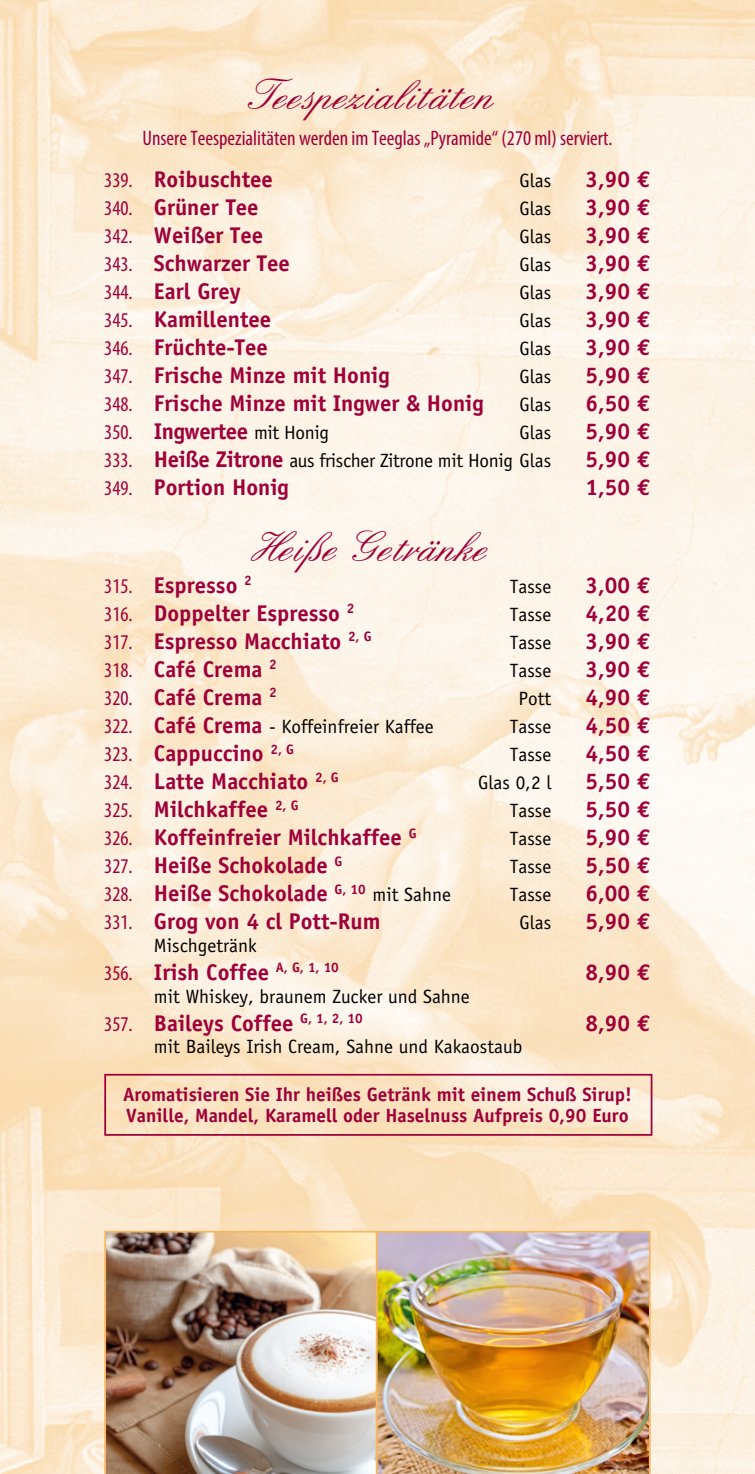
<style>
.page{position:relative;width:755px;height:1474px;background:#fff}
.page>*{position:absolute;margin:0;border:0;box-sizing:border-box;transform-origin:0 0}
.t1{font:45.5px "English 157 BT";color:#9e0039}
.t2{font:700 22.75px "Officina Sans";color:#9e0039}
.t3{font:700 22.75px "Officina Sans";letter-spacing:-.02em;color:#9e0039}
.t4{font:condensed 21px "Myriad Pro";color:#9e0039}
.t5{font:19.25px "Officina Sans";color:#000}
.t6{font:700 19.25px/21px "Officina Sans";color:#9e0039}
.t7{font:19.25px "Officina Sans";letter-spacing:-.02em;color:#000}
.s1{font-family:"Myriad Pro";font-weight:400;font-stretch:condensed;font-size:21px}
.s2{font-family:"Euro Mono Std"}
.s3{font-weight:400;font-size:19.25px;color:#000}
.s4{font-family:"Myriad Pro";font-stretch:condensed;font-size:21px;color:#9e0039}
.s5{font-weight:700;font-size:22.75px;color:#9e0039}
</style>
<div class="page">
<img style="left:0;top:0;width:754px;height:1473px">
<div style="left:104px;top:1073px;width:548px;height:62px;border:2px solid #9e0039"></div>
<img style="left:377px;top:1230px;width:273px;height:243px">
<img style="left:104px;top:1230px;width:273px;height:243px">
<h1 class="t1" style="left:254px;top:71px;width:249px">Teespezialitäten</h1>
<p class="t4" style="left:142px;top:125px;width:471px">Unsere Teespezialitäten werden im Teeglas „Pyramide“ (270 ml) serviert.</p>
<p class="t2" style="left:104px;top:165px;width:170px"><span class="s1">339.</span> Roibuschtee</p>
<p class="t5" style="left:519px;top:169px;width:33px">Glas</p>
<p class="t2" style="left:585px;top:165px;width:67px">3,90 <span class="s2">€</span></p>
<p class="t2" style="left:104px;top:193px;width:156px"><span class="s1">340.</span> Grüner Tee</p>
<p class="t5" style="left:519px;top:197px;width:33px">Glas</p>
<p class="t2" style="left:585px;top:193px;width:67px">3,90 <span class="s2">€</span></p>
<p class="t2" style="left:104px;top:221px;width:160px"><span class="s1">342.</span> Weißer Tee</p>
<p class="t5" style="left:519px;top:225px;width:33px">Glas</p>
<p class="t2" style="left:585px;top:221px;width:67px">3,90 <span class="s2">€</span></p>
<p class="t2" style="left:104px;top:249px;width:187px"><span class="s1">343.</span> Schwarzer Tee</p>
<p class="t5" style="left:519px;top:253px;width:33px">Glas</p>
<p class="t2" style="left:585px;top:249px;width:67px">3,90 <span class="s2">€</span></p>
<p class="t2" style="left:104px;top:277px;width:138px"><span class="s1">344.</span> Earl Grey</p>
<p class="t5" style="left:519px;top:281px;width:33px">Glas</p>
<p class="t2" style="left:585px;top:277px;width:67px">3,90 <span class="s2">€</span></p>
<p class="t2" style="left:104px;top:305px;width:168px"><span class="s1">345.</span> Kamillentee</p>
<p class="t5" style="left:519px;top:309px;width:33px">Glas</p>
<p class="t2" style="left:585px;top:305px;width:67px">3,90 <span class="s2">€</span></p>
<p class="t2" style="left:104px;top:333px;width:165px"><span class="s1">346.</span> Früchte-Tee</p>
<p class="t5" style="left:519px;top:337px;width:33px">Glas</p>
<p class="t2" style="left:585px;top:333px;width:67px">3,90 <span class="s2">€</span></p>
<p class="t2" style="left:104px;top:361px;width:287px"><span class="s1">347.</span> Frische Minze mit Honig</p>
<p class="t5" style="left:519px;top:365px;width:33px">Glas</p>
<p class="t2" style="left:585px;top:361px;width:67px">5,90 <span class="s2">€</span></p>
<p class="t2" style="left:104px;top:389px;width:381px"><span class="s1">348.</span> Frische Minze mit Ingwer &amp; Honig</p>
<p class="t5" style="left:519px;top:393px;width:33px">Glas</p>
<p class="t2" style="left:585px;top:389px;width:67px">6,50 <span class="s2">€</span></p>
<p class="t3" style="left:104px;top:417px;width:226px"><span class="s1">350.</span> Ingwertee <span class="s3">mit Honig</span></p>
<p class="t5" style="left:519px;top:421px;width:33px">Glas</p>
<p class="t2" style="left:585px;top:417px;width:67px">5,90 <span class="s2">€</span></p>
<p class="t7" style="left:104px;top:449px;width:448px"><span class="s4">333.</span> <span class="s5">Heiße Zitrone</span> aus frischer Zitrone mit Honig Glas</p>
<p class="t2" style="left:585px;top:445px;width:67px">5,90 <span class="s2">€</span></p>
<p class="t2" style="left:104px;top:473px;width:186px"><span class="s1">349.</span> Portion Honig</p>
<p class="t2" style="left:585px;top:473px;width:67px">1,50 <span class="s2">€</span></p>
<h1 class="t1" style="left:259px;top:523px;width:237px">Heiße Getränke</h1>
<p class="t2" style="left:104px;top:571px;width:149px"><span class="s1">315.</span> Espresso <sup>2</sup></p>
<p class="t5" style="left:509px;top:575px;width:43px">Tasse</p>
<p class="t2" style="left:585px;top:571px;width:67px">3,00 <span class="s2">€</span></p>
<p class="t2" style="left:104px;top:599px;width:251px"><span class="s1">316.</span> Doppelter Espresso <sup>2</sup></p>
<p class="t5" style="left:509px;top:603px;width:43px">Tasse</p>
<p class="t2" style="left:585px;top:599px;width:67px">4,20 <span class="s2">€</span></p>
<p class="t2" style="left:104px;top:627px;width:268px"><span class="s1">317.</span> Espresso Macchiato <sup>2,</sup> <sup>G</sup></p>
<p class="t5" style="left:509px;top:631px;width:43px">Tasse</p>
<p class="t2" style="left:585px;top:627px;width:67px">3,90 <span class="s2">€</span></p>
<p class="t2" style="left:104px;top:655px;width:174px"><span class="s1">318.</span> Café Crema <sup>2</sup></p>
<p class="t5" style="left:509px;top:659px;width:43px">Tasse</p>
<p class="t2" style="left:585px;top:655px;width:67px">3,90 <span class="s2">€</span></p>
<p class="t2" style="left:104px;top:683px;width:174px"><span class="s1">320.</span> Café Crema <sup>2</sup></p>
<p class="t5" style="left:518px;top:687px;width:34px">Pott</p>
<p class="t2" style="left:585px;top:683px;width:67px">4,90 <span class="s2">€</span></p>
<p class="t5" style="left:104px;top:715px;width:330px"><span class="s4">322.</span> <span class="s5">Café Crema</span> - Koffeinfreier Kaffee</p>
<p class="t5" style="left:509px;top:715px;width:43px">Tasse</p>
<p class="t2" style="left:585px;top:711px;width:67px">4,50 <span class="s2">€</span></p>
<p class="t2" style="left:104px;top:739px;width:191px"><span class="s1">323.</span> Cappuccino <sup>2,</sup> <sup>G</sup></p>
<p class="t5" style="left:509px;top:743px;width:43px">Tasse</p>
<p class="t2" style="left:585px;top:739px;width:67px">4,50 <span class="s2">€</span></p>
<p class="t2" style="left:104px;top:767px;width:235px"><span class="s1">324.</span> Latte Macchiato <sup>2,</sup> <sup>G</sup></p>
<p class="t5" style="left:478px;top:771px;width:75px">Glas 0,2 l</p>
<p class="t2" style="left:585px;top:767px;width:67px">5,50 <span class="s2">€</span></p>
<p class="t2" style="left:104px;top:795px;width:196px"><span class="s1">325.</span> Milchkaffee <sup>2,</sup> <sup>G</sup></p>
<p class="t5" style="left:509px;top:799px;width:43px">Tasse</p>
<p class="t2" style="left:585px;top:795px;width:67px">5,50 <span class="s2">€</span></p>
<p class="t2" style="left:104px;top:823px;width:313px"><span class="s1">326.</span> Koffeinfreier Milchkaffee <sup>G</sup></p>
<p class="t5" style="left:509px;top:827px;width:43px">Tasse</p>
<p class="t2" style="left:585px;top:823px;width:67px">5,90 <span class="s2">€</span></p>
<p class="t2" style="left:104px;top:851px;width:239px"><span class="s1">327.</span> Heiße Schokolade <sup>G</sup></p>
<p class="t5" style="left:509px;top:855px;width:43px">Tasse</p>
<p class="t2" style="left:585px;top:851px;width:67px">5,50 <span class="s2">€</span></p>
<p class="t2" style="left:104px;top:879px;width:348px"><span class="s1">328.</span> Heiße Schokolade <sup>G,</sup> <sup>10</sup> <span class="s3">mit Sahne</span></p>
<p class="t5" style="left:509px;top:883px;width:43px">Tasse</p>
<p class="t2" style="left:585px;top:879px;width:67px">6,00 <span class="s2">€</span></p>
<p class="t2" style="left:104px;top:907px;width:277px"><span class="s1">331.</span> Grog von 4 cl Pott-Rum</p>
<p class="t5" style="left:519px;top:911px;width:33px">Glas</p>
<p class="t2" style="left:585px;top:907px;width:67px">5,90 <span class="s2">€</span></p>
<p class="t5" style="left:154px;top:934px;width:104px">Mischgetränk</p>
<p class="t2" style="left:104px;top:957px;width:236px"><span class="s1">356.</span> Irish Coffee <sup>A,</sup> <sup>G,</sup> <sup>1,</sup> <sup>10</sup></p>
<p class="t2" style="left:585px;top:957px;width:67px">8,90 <span class="s2">€</span></p>
<p class="t5" style="left:154px;top:984px;width:317px">mit Whiskey, braunem Zucker und Sahne</p>
<p class="t2" style="left:104px;top:1008px;width:260px"><span class="s1">357.</span> Baileys Coffee <sup>G,</sup> <sup>1,</sup> <sup>2,</sup> <sup>10</sup></p>
<p class="t2" style="left:585px;top:1008px;width:67px">8,90 <span class="s2">€</span></p>
<p class="t5" style="left:154px;top:1035px;width:369px">mit Baileys Irish Cream, Sahne und Kakaostaub</p>
<p class="t6" style="left:123px;top:1083px;width:510px">Aromatisieren Sie Ihr heißes Getränk mit einem Schuß Sirup!<br>Vanille, Mandel, Karamell oder Haselnuss Aufpreis 0,90 Euro</p>
</div>
